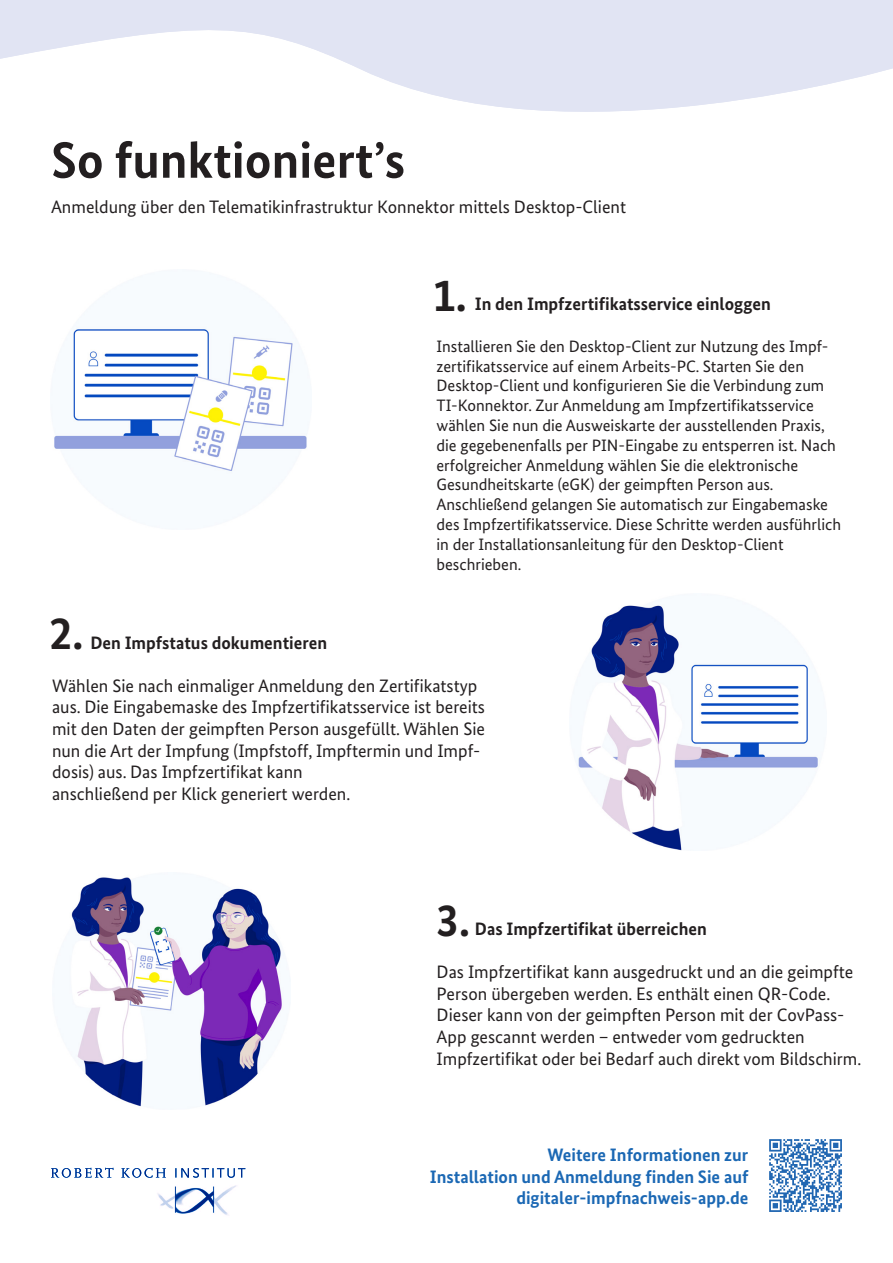
<style>
.page{position:relative;width:893px;height:1263px;background:#fff}
.page>*{position:absolute;margin:0;border:0;box-sizing:border-box;transform-origin:0 0}
.t1{font:700 51px "Bundes Sans";color:#231f20}
.t2{font:700 46.35px "Bundes Sans";color:#231f20}
.t3{font:18px/21.6px "Bundes Sans";color:#231f20}
.t4{font:700 18px "Bundes Sans";color:#231f20}
.t5{font:700 18px/21.6px "Bundes Sans";color:#1b68b4;text-align:right}
.t6{font:16.5px/19.8px "Bundes Sans";color:#231f20}
</style>
<div class="page">
<img style="left:157px;top:1185px;width:79px;height:30px">
<svg style="left:0;top:0;width:893px;height:112px;fill:#e1e4f3"></svg>
<svg style="left:51px;top:1168px;width:194px;height:10px"></svg>
<svg style="left:769px;top:1139px;width:73px;height:73px"></svg>
<img style="left:54px;top:327px;width:253px;height:146px">
<img style="left:578px;top:605px;width:240px;height:246px">
<img style="left:71px;top:877px;width:212px;height:230px">
<p class="t1" style="left:51px;top:129px;width:356px">So funktioniert’s</p>
<p class="t3" style="left:51px;top:196px;width:577px">Anmeldung über den Telematikinfrastruktur Konnektor mittels Desktop-Client</p>
<p class="t2" style="left:433px;top:267px;width:36px">1.</p>
<p class="t4" style="left:475px;top:293px;width:298px">In den Impfzertifikatsservice einloggen</p>
<p class="t6" style="left:436px;top:336px;width:393px">Installieren Sie den Desktop-Client zur Nutzung des Impf-</p>
<p class="t6" style="left:436px;top:356px;width:369px">zertifikatsservice auf einem Arbeits-PC. Starten Sie den</p>
<p class="t6" style="left:436px;top:376px;width:389px">Desktop-Client und konfigurieren Sie die Verbindung zum</p>
<p class="t6" style="left:436px;top:395px;width:401px">TI-Konnektor. Zur Anmeldung am Impfzertifikatsservice wählen Sie nun die Ausweiskarte der ausstellenden Praxis, die gegebenenfalls per PIN-Eingabe zu entsperren ist. Nach erfolgreicher Anmeldung wählen Sie die elektronische</p>
<p class="t6" style="left:436px;top:475px;width:338px">Gesundheitskarte (eGK) der geimpften Person aus.</p>
<p class="t6" style="left:436px;top:494px;width:393px">Anschließend gelangen Sie automatisch zur Eingabemaske</p>
<p class="t6" style="left:436px;top:514px;width:406px">des Impfzertifikatsservice. Diese Schritte werden ausführlich in der Installationsanleitung für den Desktop-Client</p>
<p class="t6" style="left:436px;top:554px;width:86px">beschrieben.</p>
<p class="t2" style="left:49px;top:604px;width:36px">2.</p>
<p class="t4" style="left:90px;top:631px;width:238px">Den Impfstatus dokumentieren</p>
<p class="t3" style="left:52px;top:675px;width:435px">Wählen Sie nach einmaliger Anmeldung den Zertifikatstyp aus. Die Eingabemaske des Impfzertifikatsservice ist bereits mit den Daten der geimpften Person ausgefüllt. Wählen Sie nun die Art der Impfung (Impfstoff, Impftermin und Impf&shy;dosis) aus. Das Impfzertifikat kann</p>
<p class="t3" style="left:52px;top:783px;width:300px">anschließend per Klick generiert werden.</p>
<p class="t2" style="left:436px;top:891px;width:36px">3.</p>
<p class="t4" style="left:475px;top:918px;width:234px">Das Impfzertifikat überreichen</p>
<p class="t3" style="left:437px;top:961px;width:418px">Das Impfzertifikat kann ausgedruckt und an die geimpfte</p>
<p class="t3" style="left:437px;top:982px;width:395px">Person übergeben werden. Es enthält einen QR-Code.</p>
<p class="t3" style="left:437px;top:1004px;width:409px">Dieser kann von der geimpften Person mit der CovPass-<br>App gescannt werden – entweder vom gedruckten</p>
<p class="t3" style="left:437px;top:1047px;width:426px">Impfzertifikat oder bei Bedarf auch direkt vom Bildschirm.</p>
<p class="t5" style="left:430px;top:1144px;width:320px">Weitere Informationen zur<br>Installation und Anmeldung finden Sie auf digitaler-impfnachweis-app.de</p>
</div>
